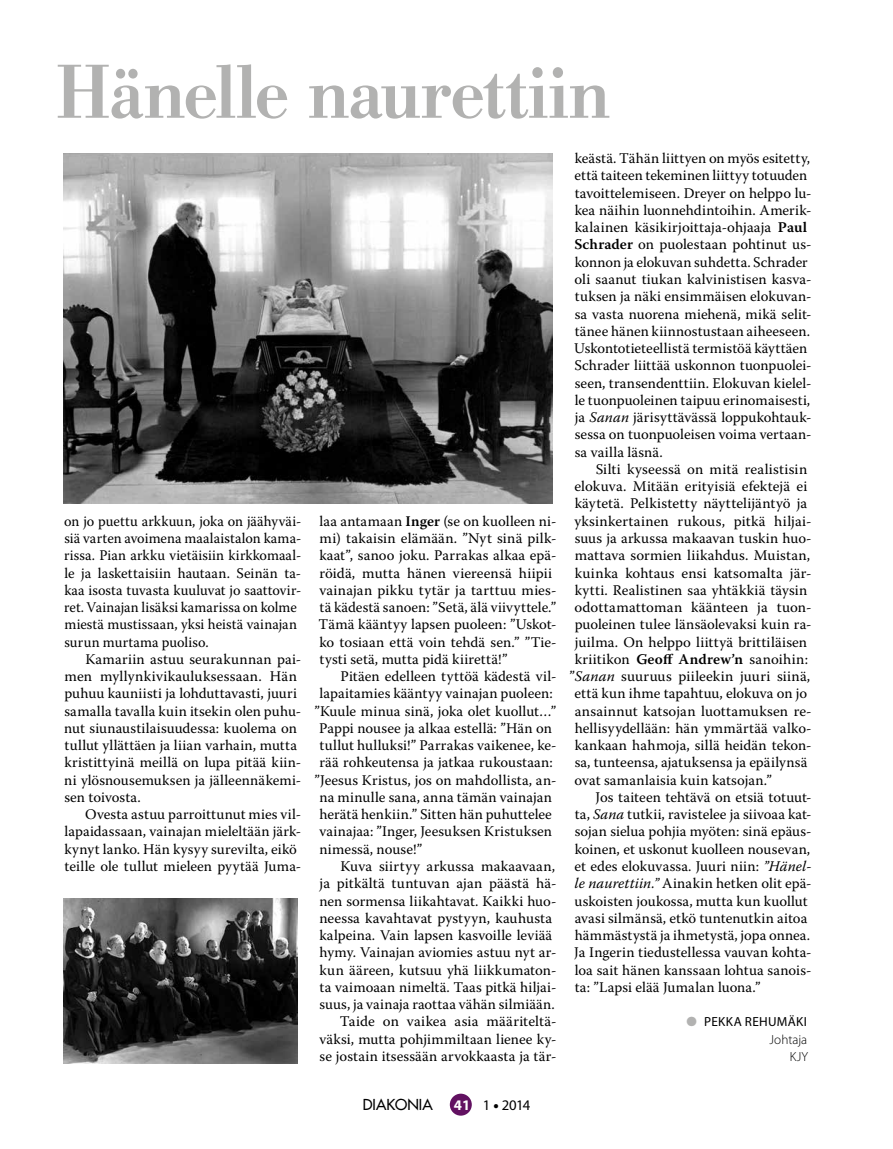
<style>
.page{position:relative;width:893px;height:1149px;background:#fff}
.page>*{position:absolute;margin:0;border:0;box-sizing:border-box;transform-origin:0 0}
.t1{font:500 75px "Bodoni BE";letter-spacing:-.015em;color:#b2b2b1;scale:.95 1}
.t2{font:14.7px/17.2px "Warnock Pro";letter-spacing:.01em;color:#000}
.t3{font:14.7px "Futura";color:#000}
.t4{font:14.7px "Myriad Pro";color:#000}
.t5{font:13.2px "Myriad Pro";letter-spacing:.025em;color:#000}
.t6{font:300 13.2px/17.2px "Myriad Pro";letter-spacing:.005em;color:#000;text-align:right}
.s1{font-weight:600}
.s2{font-weight:700;color:#fff}
.s3{font-weight:900}
.s4{font-style:italic}
.s5{color:#b2b2b1}
</style>
<div class="page">
<div style="left:450px;top:1093px;width:22px;height:22px;background:#621161;border-radius:50%"></div>
<img style="left:64px;top:153px;width:489px;height:350px">
<img style="left:64px;top:898px;width:234px;height:165px">
<h1 class="t1" style="left:56px;top:49px;width:585px">Hänelle naurettiin</h1>
<p class="t2" style="left:64px;top:512px;width:239px">on jo puettu arkkuun, joka on jäähyväi&shy;siä varten avoimena maalaistalon kama&shy;rissa. Pian arkku vietäisiin kirkkomaal&shy;le ja laskettaisiin hautaan. Seinän ta&shy;kaa isosta tuvasta kuuluvat jo saattovir&shy;ret. Vainajan lisäksi kamarissa on kolme miestä mustissaan, yksi heistä vainajan surun murtama puoliso.</p>
<p class="t2" style="left:64px;top:650px;width:239px;text-indent:21px">Kamariin astuu seurakunnan pai&shy;men myllynkivikauluksessaan. Hän puhuu kauniisti ja lohduttavasti, juuri samalla tavalla kuin itsekin olen puhu&shy;nut siunaustilaisuudessa: kuolema on tullut yllättäen ja liian varhain, mutta kristittyinä meillä on lupa pitää kiin&shy;ni ylösnousemuksen ja jälleennäkemi&shy;sen toivosta.</p>
<p class="t2" style="left:64px;top:805px;width:238px;text-indent:21px">Ovesta astuu parroittunut mies vil&shy;lapaidassaan, vainajan mieleltään järk&shy;kynyt lanko. Hän kysyy surevilta, eikö teille ole tullut mieleen pyytää Juma-</p>
<p class="t2" style="left:319px;top:512px;width:239px">laa antamaan <span class="s1">Inger</span> (se on kuolleen ni&shy;mi) takaisin elämään. ”Nyt sinä pilk&shy;kaat”, sanoo joku. Parrakas alkaa epä&shy;röidä, mutta hänen viereensä hiipii vainajan pikku tytär ja tarttuu mies&shy;tä kädestä sanoen: ”Setä, älä viivyttele.” Tämä kääntyy lapsen puoleen: ”Uskot&shy;ko tosiaan että voin tehdä sen.” ”Tie&shy;tysti setä, mutta pidä kiirettä!”</p>
<p class="t2" style="left:341px;top:667px;width:217px">Pitäen edelleen tyttöä kädestä vil-</p>
<p class="t2" style="left:320px;top:684px;width:235px">lapaitamies kääntyy vainajan puoleen:</p>
<p class="t2" style="left:314px;top:701px;width:243px">”Kuule minua sinä, joka olet kuollut…”</p>
<p class="t2" style="left:319px;top:719px;width:234px">Pappi nousee ja alkaa estellä: ”Hän on</p>
<p class="t2" style="left:320px;top:736px;width:238px">tullut hulluksi!” Parrakas vaikenee, ke-</p>
<p class="t2" style="left:319px;top:753px;width:235px">rää rohkeutensa ja jatkaa rukoustaan:</p>
<p class="t2" style="left:314px;top:770px;width:244px">”Jeesus Kristus, jos on mahdollista, an-</p>
<p class="t2" style="left:319px;top:788px;width:234px">na minulle sana, anna tämän vainajan</p>
<p class="t2" style="left:320px;top:805px;width:234px">herätä henkiin.” Sitten hän puhuttelee</p>
<p class="t2" style="left:319px;top:822px;width:234px">vainajaa: ”Inger, Jeesuksen Kristuksen</p>
<p class="t2" style="left:319px;top:839px;width:104px">nimessä, nouse!”</p>
<p class="t2" style="left:340px;top:857px;width:216px">Kuva siirtyy arkussa makaavaan,</p>
<p class="t2" style="left:320px;top:874px;width:238px">ja pitkältä tuntuvan ajan päästä hä-</p>
<p class="t2" style="left:319px;top:891px;width:239px">nen sormensa liikahtavat. Kaikki huo-</p>
<p class="t2" style="left:319px;top:908px;width:234px">neessa kavahtavat pystyyn, kauhusta</p>
<p class="t2" style="left:320px;top:926px;width:234px">kalpeina. Vain lapsen kasvoille leviää</p>
<p class="t2" style="left:320px;top:943px;width:238px">hymy. Vainajan aviomies astuu nyt ar-</p>
<p class="t2" style="left:320px;top:960px;width:238px">kun ääreen, kutsuu yhä liikkumaton-</p>
<p class="t2" style="left:320px;top:977px;width:238px">ta vaimoaan nimeltä. Taas pitkä hiljai-</p>
<p class="t2" style="left:320px;top:995px;width:237px">suus, ja vainaja raottaa vähän silmiään.</p>
<p class="t2" style="left:340px;top:1012px;width:218px">Taide on vaikea asia määriteltä-</p>
<p class="t2" style="left:319px;top:1029px;width:239px">väksi, mutta pohjimmiltaan lienee ky-</p>
<p class="t2" style="left:320px;top:1046px;width:238px">se jostain itsessään arvokkaasta ja tär-</p>
<p class="t3" style="left:363px;top:1094px;width:71px">DIAKONIA</p>
<p class="t4" style="left:454px;top:1096px;width:78px"><span class="s2">41</span> 1 <span class="s3">•</span> 2014</p>
<p class="t2" style="left:574px;top:149px;width:239px">keästä. Tähän liittyen on myös esitetty, että taiteen tekeminen liittyy totuuden tavoittelemiseen. Dreyer on helppo lu&shy;kea näihin luonnehdintoihin. Amerik&shy;kalainen käsikirjoittaja-ohjaaja <span class="s1">Paul Schrader</span> on puolestaan pohtinut us&shy;konnon ja elokuvan suhdetta. Schrader oli saanut tiukan kalvinistisen kasva&shy;tuksen ja näki ensimmäisen elokuvan&shy;sa vasta nuorena miehenä, mikä selit&shy;tänee hänen kiinnostustaan aiheeseen.<br>Uskontotieteellistä termistöä käyttäen Schrader liittää uskonnon tuonpuolei&shy;seen, transendenttiin. Elokuvan kielel&shy;le tuonpuoleinen taipuu erinomaisesti, ja <span class="s4">Sanan</span> järisyttävässä loppukohtauk&shy;sessa on tuonpuoleisen voima vertaan&shy;sa vailla läsnä.</p>
<p class="t2" style="left:596px;top:460px;width:213px">Silti kyseessä on mitä realistisin</p>
<p class="t2" style="left:574px;top:477px;width:234px">elokuva. Mitään erityisiä efektejä ei</p>
<p class="t2" style="left:575px;top:494px;width:234px">käytetä. Pelkistetty näyttelijäntyö ja</p>
<p class="t2" style="left:574px;top:512px;width:239px">yksinkertainen rukous, pitkä hiljai-</p>
<p class="t2" style="left:575px;top:529px;width:238px">suus ja arkussa makaavan tuskin huo-</p>
<p class="t2" style="left:575px;top:546px;width:237px">mattava sormien liikahdus. Muistan,</p>
<p class="t2" style="left:575px;top:563px;width:238px">kuinka kohtaus ensi katsomalta jär-</p>
<p class="t2" style="left:575px;top:581px;width:234px">kytti. Realistinen saa yhtäkkiä täysin</p>
<p class="t2" style="left:574px;top:598px;width:239px">odottamattoman käänteen ja tuon-</p>
<p class="t2" style="left:575px;top:615px;width:238px">puoleinen tulee länsäolevaksi kuin ra-</p>
<p class="t2" style="left:575px;top:632px;width:234px">juilma. On helppo liittyä brittiläisen</p>
<p class="t2" style="left:575px;top:650px;width:235px">kriitikon <span class="s1">Geoff Andrew’n</span> sanoihin:</p>
<p class="t2" style="left:570px;top:667px;width:242px">”<span class="s4">Sanan</span> suuruus piileekin juuri siinä,</p>
<p class="t2" style="left:574px;top:684px;width:234px">että kun ihme tapahtuu, elokuva on jo</p>
<p class="t2" style="left:575px;top:701px;width:238px">ansainnut katsojan luottamuksen re-</p>
<p class="t2" style="left:575px;top:719px;width:238px">hellisyydellään: hän ymmärtää valko-</p>
<p class="t2" style="left:575px;top:736px;width:238px">kankaan hahmoja, sillä heidän tekon-</p>
<p class="t2" style="left:575px;top:753px;width:234px">sa, tunteensa, ajatuksensa ja epäilynsä</p>
<p class="t2" style="left:574px;top:770px;width:199px">ovat samanlaisia kuin katsojan.”</p>
<p class="t2" style="left:596px;top:788px;width:218px">Jos taiteen tehtävä on etsiä totuut-</p>
<p class="t2" style="left:575px;top:805px;width:238px">ta, <span class="s4">Sana</span> tutkii, ravistelee ja siivoaa kat-</p>
<p class="t2" style="left:575px;top:822px;width:238px">sojan sielua pohjia myöten: sinä epäus-</p>
<p class="t2" style="left:575px;top:839px;width:237px">koinen, et uskonut kuolleen nousevan,</p>
<p class="t2" style="left:574px;top:857px;width:239px">et edes elokuvassa. Juuri niin: <span class="s4">”Hänel-</span></p>
<p class="t2" style="left:575px;top:874px;width:238px"><span class="s4">le naurettiin.”</span> Ainakin hetken olit epä-</p>
<p class="t2" style="left:575px;top:891px;width:235px">uskoisten joukossa, mutta kun kuollut</p>
<p class="t2" style="left:575px;top:908px;width:234px">avasi silmänsä, etkö tuntenutkin aitoa</p>
<p class="t2" style="left:575px;top:926px;width:237px">hämmästystä ja ihmetystä, jopa onnea.</p>
<p class="t2" style="left:574px;top:943px;width:239px">Ja Ingerin tiedustellessa vauvan kohta-</p>
<p class="t2" style="left:575px;top:960px;width:238px">loa sait hänen kanssaan lohtua sanois-</p>
<p class="t2" style="left:575px;top:977px;width:187px">ta: ”Lapsi elää Jumalan luona.”</p>
<p class="t5" style="left:686px;top:1014px;width:76px"><span class="s5">●</span> PEKKA REHUM</p>
<p class="t5" style="left:788px;top:1014px;width:21px">ÄKI</p>
<p class="t6" style="left:770px;top:1030px;width:40px">Johtaja<br>KJY</p>
</div>
